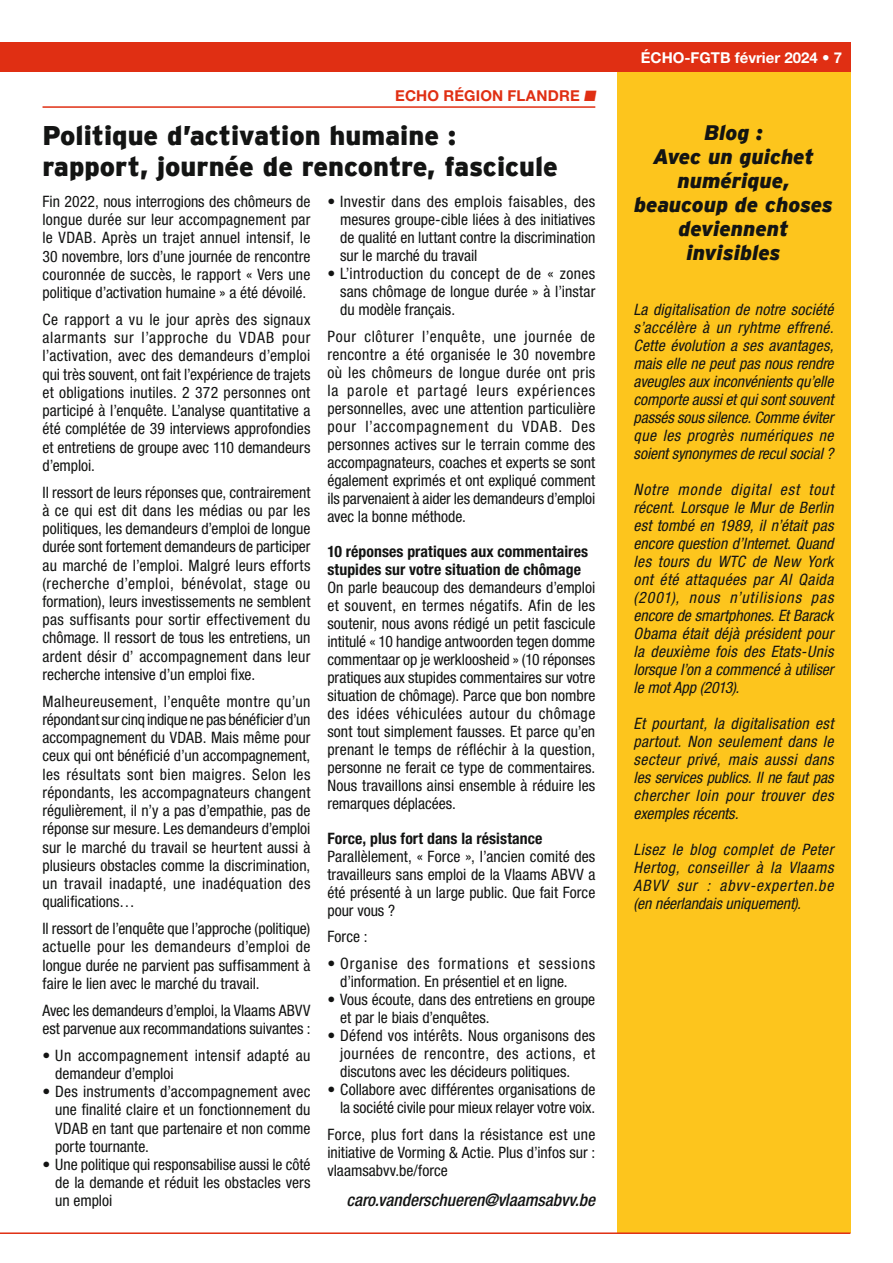
<style>
.page{position:relative;width:893px;height:1263px;background:#fff}
.page>*{position:absolute;margin:0;border:0;box-sizing:border-box;transform-origin:0 0}
.t1{font:900 27px/31.3px "Interstate";color:#131413}
.t2{font:italic 900 21px/24px "Interstate";color:#131413;text-align:center}
.t3{font:italic 500 condensed 17.25px "Helvetica Neue LT Std";color:#131413}
.t4{font:condensed 15.75px/18.3px "Helvetica Neue LT Std";color:#131413;text-align:justify}
.t5{font:italic condensed 15.75px/18px "Helvetica Neue LT Std";color:#131413;text-align:justify}
.t6{font:condensed 15.75px/18.3px "Helvetica Neue LT Std";letter-spacing:.025em;color:#131413}
.t7{font:700 condensed 15.75px/18px "Helvetica Neue LT Std";letter-spacing:.005em;color:#131413}
.t8{font:700 15px "Helvetica Neue LT Std";color:#fff}
.t9{font:700 15px "Helvetica Neue LT Std";letter-spacing:.01em;color:#e02f13}
</style>
<div class="page">
<div style="left:617px;top:57px;width:233px;height:1176px;background:#fdc51d"></div>
<hr style="left:0;top:1232px;width:850px;height:2px;background:#e02f13">
<div style="left:0;top:43px;width:850px;height:29px;background:#e02f13"></div>
<hr style="left:43px;top:106px;width:552px;height:2px;background:#e02f13">
<p class="t9" style="left:395px;top:86px;width:204px">ECHO RÉGION FLANDRE ■</p>
<h1 class="t1" style="left:43px;top:119px;width:517px">Politique d’activation humaine : rapport, journée de rencontre, fascicule</h1>
<p class="t4" style="left:43px;top:192px;width:269px">Fin 2022, nous interrogions des chômeurs de longue durée sur leur accompagnement par le VDAB. Après un trajet annuel intensif, le 30 novembre, lors d’une journée de rencontre couronnée de succès, le rapport « Vers une politique d’activation humaine » a été dévoilé.</p>
<p class="t4" style="left:43px;top:310px;width:269px">Ce rapport a vu le jour après des signaux alarmants sur l’approche du VDAB pour l’activation, avec des demandeurs d’emploi qui très souvent, ont fait l’expérience de trajets et obligations inutiles. 2 372 personnes ont participé à l’enquête. L’analyse quantitative a été complétée de 39 interviews approfondies et entretiens de groupe avec 110 demandeurs d’emploi.</p>
<p class="t4" style="left:43px;top:483px;width:269px">Il ressort de leurs réponses que, contrairement à ce qui est dit dans les médias ou par les politiques, les demandeurs d’emploi de longue durée sont fortement demandeurs de participer au marché de l’emploi. Malgré leurs efforts (recherche d’emploi, bénévolat, stage ou formation), leurs investissements ne semblent pas suffisants pour sortir effectivement du chômage. Il ressort de tous les entretiens, un ardent désir d’ accompagnement dans leur recherche intensive d’un emploi fixe.</p>
<p class="t4" style="left:43px;top:692px;width:269px">Malheureusement, l’enquête montre qu’un répondant sur cinq indique ne pas bénéficier d’un accompagnement du VDAB. Mais même pour ceux qui ont bénéficié d’un accompagnement, les résultats sont bien maigres. Selon les répondants, les accompagnateurs changent régulièrement, il n’y a pas d’empathie, pas de réponse sur mesure. Les demandeurs d’emploi sur le marché du travail se heurtent aussi à plusieurs obstacles comme la discrimination, un travail inadapté, une inadéquation des qualifications…</p>
<p class="t4" style="left:43px;top:919px;width:269px">Il ressort de l’enquête que l’approche (politique) actuelle pour les demandeurs d’emploi de longue durée ne parvient pas suffisamment à faire le lien avec le marché du travail.</p>
<p class="t4" style="left:43px;top:1001px;width:269px">Avec les demandeurs d’emploi, la Vlaams ABVV est parvenue aux recommandations suivantes :</p>
<p class="t6" style="left:55px;top:1046px;width:257px;text-indent:-13px">• Un accompagnement intensif adapté au demandeur d’emploi</p>
<p class="t4" style="left:55px;top:1082px;width:257px;text-indent:-13px">• Des instruments d’accompagnement avec une finalité claire et un fonctionnement du VDAB en tant que partenaire et non comme porte tournante.</p>
<p class="t4" style="left:55px;top:1155px;width:257px;text-indent:-13px">• Une politique qui responsabilise aussi le côté de la demande et réduit les obstacles vers un emploi</p>
<p class="t4" style="left:340px;top:192px;width:257px;text-indent:-13px">• Investir dans des emplois faisables, des mesures groupe-cible liées à des initiatives de qualité en luttant contre la discrimination sur le marché du travail</p>
<p class="t4" style="left:340px;top:264px;width:257px;text-indent:-13px">• L’introduction du concept de de « zones sans chômage de longue durée » à l’instar du modèle français.</p>
<p class="t4" style="left:327px;top:327px;width:269px">Pour clôturer l’enquête, une journée de rencontre a été organisée le 30 novembre où les chômeurs de longue durée ont pris la parole et partagé leurs expériences personnelles, avec une attention particulière pour l’accompagnement du VDAB. Des personnes actives sur le terrain comme des accompagnateurs, coaches et experts se sont également exprimés et ont expliqué comment ils parvenaient à aider les demandeurs d’emploi avec la bonne méthode.</p>
<p class="t7" style="left:327px;top:542px;width:262px">10 réponses pratiques aux commentaires stupides sur votre situation de chômage</p>
<p class="t4" style="left:327px;top:578px;width:269px">On parle beaucoup des demandeurs d’emploi et souvent, en termes négatifs. Afin de les soutenir, nous avons rédigé un petit fascicule intitulé « 10 handige antwoorden tegen domme commentaar op je werkloosheid » (10 réponses pratiques aux stupides commentaires sur votre situation de chômage). Parce que bon nombre des idées véhiculées autour du chômage sont tout simplement fausses. Et parce qu’en prenant le temps de réfléchir à la question, personne ne ferait ce type de commentaires.<br>Nous travaillons ainsi ensemble à réduire les remarques déplacées.</p>
<p class="t7" style="left:327px;top:829px;width:217px">Force, plus fort dans la résistance</p>
<p class="t4" style="left:327px;top:847px;width:269px">Parallèlement, « Force », l’ancien comité des travailleurs sans emploi de la Vlaams ABVV a été présenté à un large public. Que fait Force pour vous ?</p>
<p class="t4" style="left:327px;top:927px;width:42px">Force :</p>
<p class="t6" style="left:340px;top:954px;width:257px;text-indent:-13px">• Organise des formations et sessions d’information. En présentiel et en ligne.</p>
<p class="t4" style="left:340px;top:990px;width:257px;text-indent:-13px">• Vous écoute, dans des entretiens en groupe et par le biais d’enquêtes.</p>
<p class="t4" style="left:340px;top:1026px;width:257px;text-indent:-13px">• Défend vos intérêts. Nous organisons des journées de rencontre, des actions, et discutons avec les décideurs politiques.</p>
<p class="t4" style="left:327px;top:1080px;width:269px;text-align:right">• Collabore avec différentes organisations de la société civile pour mieux relayer votre voix.</p>
<p class="t4" style="left:327px;top:1125px;width:269px">Force, plus fort dans la résistance est une initiative de Vorming &amp; Actie. Plus d’infos sur : vlaamsabvv.be/force</p>
<p class="t3" style="left:346px;top:1190px;width:250px">caro.vanderschueren@vlaamsabvv.be</p>
<p class="t8" style="left:641px;top:48px;width:203px">ÉCHO-FGTB février 2024 • 7</p>
<h2 class="t2" style="left:634px;top:120px;width:200px">Blog :<br>Avec un guichet numérique, beaucoup de choses deviennent invisibles</h2>
<p class="t5" style="left:634px;top:300px;width:201px">La digitalisation de notre société s’accélère à un ryhtme effrené.<br>Cette évolution a ses avantages, mais elle ne peut pas nous rendre aveugles aux inconvénients qu’elle comporte aussi et qui sont souvent passés sous silence. Comme éviter que les progrès numériques ne soient synonymes de recul social ?</p>
<p class="t5" style="left:634px;top:480px;width:201px">Notre monde digital est tout récent. Lorsque le Mur de Berlin est tombé en 1989, il n’était pas encore question d’Internet. Quand les tours du WTC de New York ont été attaquées par Al Qaida (2001), nous n’utilisions pas encore de smartphones. Et Barack Obama était déjà président pour la deuxième fois des Etats-Unis lorsque l’on a commencé à utiliser le mot App (2013).</p>
<p class="t5" style="left:634px;top:715px;width:201px">Et pourtant, la digitalisation est partout. Non seulement dans le secteur privé, mais aussi dans les services publics. Il ne faut pas chercher loin pour trouver des exemples récents.</p>
<p class="t5" style="left:634px;top:841px;width:201px">Lisez le blog complet de Peter Hertog, conseiller à la Vlaams ABVV sur : abvv-experten.be (en néerlandais uniquement).</p>
</div>
